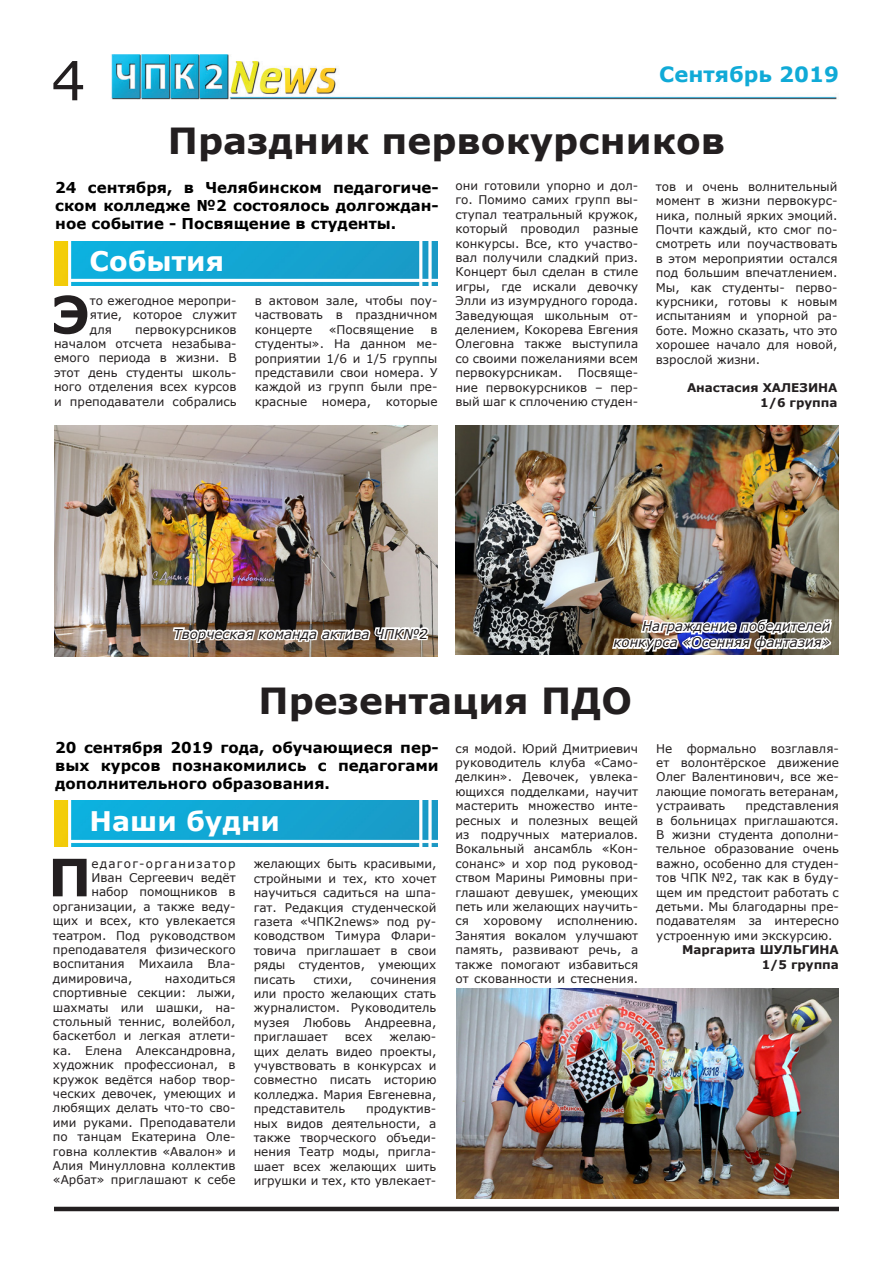
<style>
.page{position:relative;width:893px;height:1263px;background:#fff}
.page>*{position:absolute;margin:0;border:0;box-sizing:border-box;transform-origin:0 0}
.t1{font:54px "Verdana";color:#231f20}
.t2{font:700 51.6px "Verdana";color:#231f20}
.t3{font:700 36px "Verdana";color:#231f20}
.t4{font:700 27px "Verdana";color:#fff}
.t5{font:700 21px "Verdana";color:#10aad7}
.t6{font:700 15px/18px "Verdana";color:#000;text-align:justify}
.t7{font:italic 13.5px/16.2px "Verdana";color:#231f20;text-align:right}
.t8{font:12px/14.4px "Verdana";color:#231f20;text-align:justify}
.t9{font:700 12px/14.4px "Verdana";color:#231f20;text-align:right}
.t10{font:12px "Verdana";letter-spacing:.105em;color:#231f20}
</style>
<div class="page">
<img style="left:111px;top:54px;width:726px;height:46px">
<hr style="left:54px;top:1207px;width:785px;height:4px;background:#231f20">
<img style="left:54px;top:241px;width:383px;height:45px">
<img style="left:55px;top:426px;width:382px;height:230px">
<img style="left:456px;top:425px;width:383px;height:230px">
<img style="left:54px;top:801px;width:383px;height:46px">
<img style="left:457px;top:989px;width:382px;height:209px">
<svg style="left:171px;top:617px;width:260px;height:40px"></svg>
<img style="left:610px;top:602px;width:224px;height:53px">
<h1 class="t1" style="left:51px;top:44px;width:36px">4</h1>
<h3 class="t5" style="left:659px;top:59px;width:181px">Сентябрь 2019</h3>
<h3 class="t3" style="left:168px;top:115px;width:559px">Праздник первокурсников</h3>
<p class="t6" style="left:55px;top:179px;width:385px">24 сентября, в Челябинском педагогиче&shy;ском колледже №2 состоялось долгождан&shy;ное событие - Посвящение в студенты.</p>
<h3 class="t4" style="left:90px;top:242px;width:136px">События</h3>
<h2 class="t2" style="left:52px;top:278px;width:40px">Э</h2>
<p class="t8" style="left:90px;top:293px;width:148px">то ежегодное меропри&shy;ятие, которое служит для</p>
<p class="t8" style="left:656px;top:179px;width:183px">тов и очень волнительный момент в жизни первокурс&shy;ника, полный ярких эмоций.<br>Почти каждый, кто смог по&shy;смотреть или поучаствовать в этом мероприятии остался под большим впечатлением.<br>Мы, как студенты- перво&shy;курсники, готовы к новым испытаниям и упорной ра&shy;боте. Можно сказать, что это хорошее начало для новой, взрослой жизни.</p>
<p class="t9" style="left:687px;top:381px;width:152px">Анастасия ХАЛЕЗИНА<br>1/6 группа</p>
<p class="t8" style="left:455px;top:178px;width:184px">они готовили упорно и дол&shy;го. Помимо самих групп вы&shy;ступал театральный кружок, который проводил разные конкурсы. Все, кто участво&shy;вал получили сладкий приз.<br>Концерт был сделан в стиле игры, где искали девочку Элли из изумрудного города.<br>Заведующая школьным от&shy;делением, Кокорева Евгения Олеговна также выступила со своими пожеланиями всем первокурсникам.</p>
<p class="t8" style="left:255px;top:293px;width:184px">в актовом зале, чтобы поу&shy;частвовать в праздничном концерте</p>
<p class="t8" style="left:329px;top:322px;width:87px">«Посвящение</p>
<p class="t8" style="left:54px;top:322px;width:184px;text-indent:81px">первокурсников началом отсчета незабыва&shy;емого периода в жизни. В этот день студенты школь&shy;ного отделения всех курсов и преподаватели собрались</p>
<p class="t8" style="left:255px;top:322px;width:184px;text-indent:176px">в студенты». На данном ме&shy;роприятии 1/6 и 1/5 группы представили свои номера. У каждой из групп были пре&shy;красные номера, которые</p>
<p class="t8" style="left:455px;top:365px;width:184px;text-indent:122px">Посвяще&shy;ние первокурсников – пер&shy;вый шаг к сплочению студен-</p>
<p class="t7" style="left:173px;top:625px;width:256px">Творческая команда актива ЧПК№2</p>
<p class="t7" style="left:613px;top:618px;width:219px">Награждение победителей конкурса «Осенняя фантазия»</p>
<h3 class="t3" style="left:259px;top:675px;width:375px">Презентация ПДО</h3>
<p class="t6" style="left:55px;top:738px;width:385px">20 сентября 2019 года, обучающиеся пер&shy;вых курсов познакомились с педагогами дополнительного образования.</p>
<h3 class="t4" style="left:90px;top:802px;width:192px">Наши будни</h3>
<h2 class="t2" style="left:48px;top:841px;width:45px">П</h2>
<p class="t10" style="left:91px;top:855px;width:146px">едагог-организатор</p>
<p class="t8" style="left:455px;top:741px;width:184px">ся модой. Юрий Дмитриевич руководитель клуба «Само&shy;делкин». Девочек, увлека&shy;ющихся подделками, научит мастерить множество инте&shy;ресных и полезных вещей из подручных материалов.<br>Вокальный ансамбль «Кон&shy;сонанс» и хор под руковод&shy;ством Марины Римовны при&shy;глашают девушек, умеющих петь или желающих научить&shy;ся хоровому исполнению.<br>Занятия вокалом улучшают память, развивают речь, а также помогают избавиться от скованности и стеснения.</p>
<p class="t8" style="left:656px;top:741px;width:184px">Не формально возглавля&shy;ет волонтёрское движение Олег Валентинович, все же&shy;лающие помогать ветеранам, устраивать</p>
<p class="t8" style="left:656px;top:798px;width:184px;text-indent:89px">представления в больницах приглашаются.<br>В жизни студента дополни&shy;тельное образование очень важно, особенно для студен&shy;тов ЧПК №2, так как в буду&shy;щем им предстоит работать с детьми. Мы благодарны пре&shy;подавателям за интересно устроенную ими экскурсию.</p>
<p class="t9" style="left:682px;top:942px;width:158px">Маргарита ШУЛЬГИНА<br>1/5 группа</p>
<p class="t8" style="left:254px;top:857px;width:184px">желающих быть красивыми, стройными и тех, кто хочет научиться садиться на шпа&shy;гат. Редакция студенческой газета «ЧПК2news» под ру&shy;ководством Тимура Флари&shy;товича приглашает в свои ряды студентов, умеющих писать</p>
<p class="t8" style="left:91px;top:870px;width:146px">Иван Сергеевич ведёт</p>
<p class="t8" style="left:91px;top:885px;width:146px">набор помощников в</p>
<p class="t8" style="left:53px;top:899px;width:184px">организации, а также веду-</p>
<p class="t8" style="left:53px;top:913px;width:184px">щих и всех, кто увлекается</p>
<p class="t8" style="left:53px;top:928px;width:184px">театром. Под руководством</p>
<p class="t8" style="left:53px;top:942px;width:184px">преподавателя физического</p>
<p class="t8" style="left:53px;top:957px;width:184px">воспитания Михаила Вла-</p>
<p class="t8" style="left:53px;top:971px;width:81px">димировича,</p>
<p class="t8" style="left:53px;top:971px;width:184px;text-indent:112px">находиться спортивные секции: лыжи, шахматы или шашки, на&shy;стольный теннис, волейбол, баскетбол и легкая атлети&shy;ка. Елена Александровна, художник профессионал, в кружок ведётся набор твор&shy;ческих девочек, умеющих и любящих делать что-то сво&shy;ими руками. Преподаватели по танцам Екатерина Оле&shy;говна коллектив «Авалон» и Алия Минулловна коллектив «Арбат» приглашают к себе</p>
<p class="t8" style="left:254px;top:972px;width:184px;text-indent:117px">сочинения или просто желающих стать журналистом. Руководитель музея Любовь Андреевна, приглашает</p>
<p class="t8" style="left:313px;top:972px;width:41px">стихи,</p>
<p class="t8" style="left:254px;top:1029px;width:184px;text-indent:136px">желаю&shy;щих делать видео проекты, учувствовать в конкурсах и совместно писать историю колледжа. Мария Евгеневна, представитель</p>
<p class="t8" style="left:345px;top:1029px;width:29px">всех</p>
<p class="t8" style="left:254px;top:1101px;width:184px;text-indent:112px">продуктив&shy;ных видов деятельности, а также творческого объеди&shy;нения Театр моды, пригла&shy;шает всех желающих шить игрушки и тех, кто увлекает-</p>
</div>
